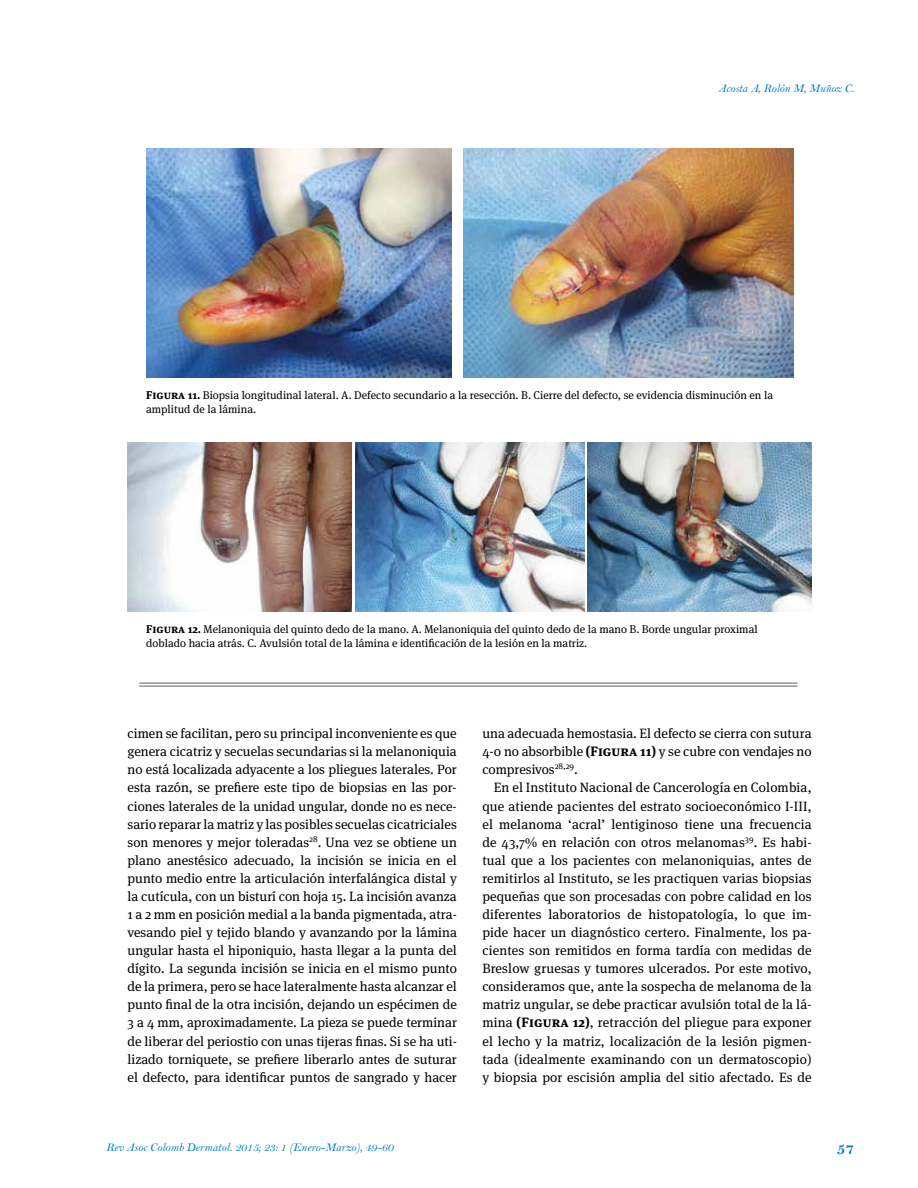
<style>
.page{position:relative;width:918px;height:1188px;background:#fff}
.page>*{position:absolute;margin:0;border:0;box-sizing:border-box;transform-origin:0 0}
.t1{font:16.5px "Bell MT Bold";color:#007dc5}
.t2{font:13.5px/18.1px "Meta Serif OT";color:#000;text-align:justify}
.t3{font:12px "Bell MT Italic";color:#007dc5}
.t4{font:11.25px/14.2px "Meta Serif OT";color:#000}
.s1{font-weight:700}
</style>
<div class="page">
<img style="left:146px;top:149px;width:305px;height:229px">
<img style="left:464px;top:149px;width:329px;height:229px">
<img style="left:128px;top:443px;width:224px;height:168px">
<img style="left:355px;top:443px;width:229px;height:168px">
<img style="left:588px;top:443px;width:224px;height:168px">
<hr style="left:139px;top:682px;width:658px;height:2px;background:#939598">
<hr style="left:139px;top:685px;width:658px;height:2px;background:#939598">
<p class="t3" style="left:719px;top:81px;width:137px">Acosta A, Rolón M, Muñoz C.</p>
<p class="t4" style="left:146px;top:388px;width:628px"><span class="s1">Figura 11.</span> Biopsia longitudinal lateral. A. Defecto secundario a la resección. B. Cierre del defecto, se evidencia disminución en la amplitud de la lámina.</p>
<p class="t4" style="left:146px;top:622px;width:613px"><span class="s1">Figura 12.</span> Melanoniquia del quinto dedo de la mano. A. Melanoniquia del quinto dedo de la mano B. Borde ungular proximal doblado hacia atrás. C. Avulsión total de la lámina e identificación de la lesión en la matriz.</p>
<p class="t2" style="left:128px;top:725px;width:331px">cimen se facilitan, pero su principal inconveniente es que genera cicatriz y secuelas secundarias si la melanoniquia no está localizada adyacente a los pliegues laterales. Por esta razón, se prefiere este tipo de biopsias en las por&shy;ciones laterales de la unidad ungular, donde no es nece&shy;sario reparar la matriz y las posibles secuelas cicatriciales son menores y mejor toleradas<sup>28</sup>. Una vez se obtiene un plano anestésico adecuado, la incisión se inicia en el punto medio entre la articulación interfalángica distal y la cutícula, con un bisturí con hoja 15. La incisión avanza 1 a 2 mm en posición medial a la banda pigmentada, atra&shy;vesando piel y tejido blando y avanzando por la lámina ungular hasta el hiponiquio, hasta llegar a la punta del dígito. La segunda incisión se inicia en el mismo punto de la primera, pero se hace lateralmente hasta alcanzar el punto final de la otra incisión, dejando un espécimen de 3 a 4 mm, aproximadamente. La pieza se puede terminar de liberar del periostio con unas tijeras finas. Si se ha uti&shy;lizado torniquete, se prefiere liberarlo antes de suturar el defecto, para identificar puntos de sangrado y hacer</p>
<p class="t2" style="left:482px;top:725px;width:331px">una adecuada hemostasia. El defecto se cierra con sutura 4-0 no absorbible <span class="s1">(Figura 11)</span> y se cubre con vendajes no compresivos<sup>28,29</sup>.</p>
<p class="t2" style="left:482px;top:779px;width:331px;text-indent:11px">En el Instituto Nacional de Cancerología en Colombia, que atiende pacientes del estrato socioeconómico I-III, el melanoma ‘acral’ lentiginoso tiene una frecuencia de 43,7% en relación con otros melanomas<sup>39</sup>. Es habi&shy;tual que a los pacientes con melanoniquias, antes de remitirlos al Instituto, se les practiquen varias biopsias pequeñas que son procesadas con pobre calidad en los diferentes laboratorios de histopatología, lo que im&shy;pide hacer un diagnóstico certero. Finalmente, los pa&shy;cientes son remitidos en forma tardía con medidas de Breslow gruesas y tumores ulcerados. Por este motivo, consideramos que, ante la sospecha de melanoma de la matriz ungular, se debe practicar avulsión total de la lá&shy;mina <span class="s1">(Figura 12)</span>, retracción del pliegue para exponer el lecho y la matriz, localización de la lesión pigmen&shy;tada (idealmente examinando con un dermatoscopio) y biopsia por escisión amplia del sitio afectado. Es de</p>
<p class="t3" style="left:106px;top:1140px;width:289px">Rev Asoc Colomb Dermatol. 2015; 23: 1 (Enero-Marzo), 49-60</p>
<p class="t1" style="left:837px;top:1138px;width:19px">57</p>
</div>
